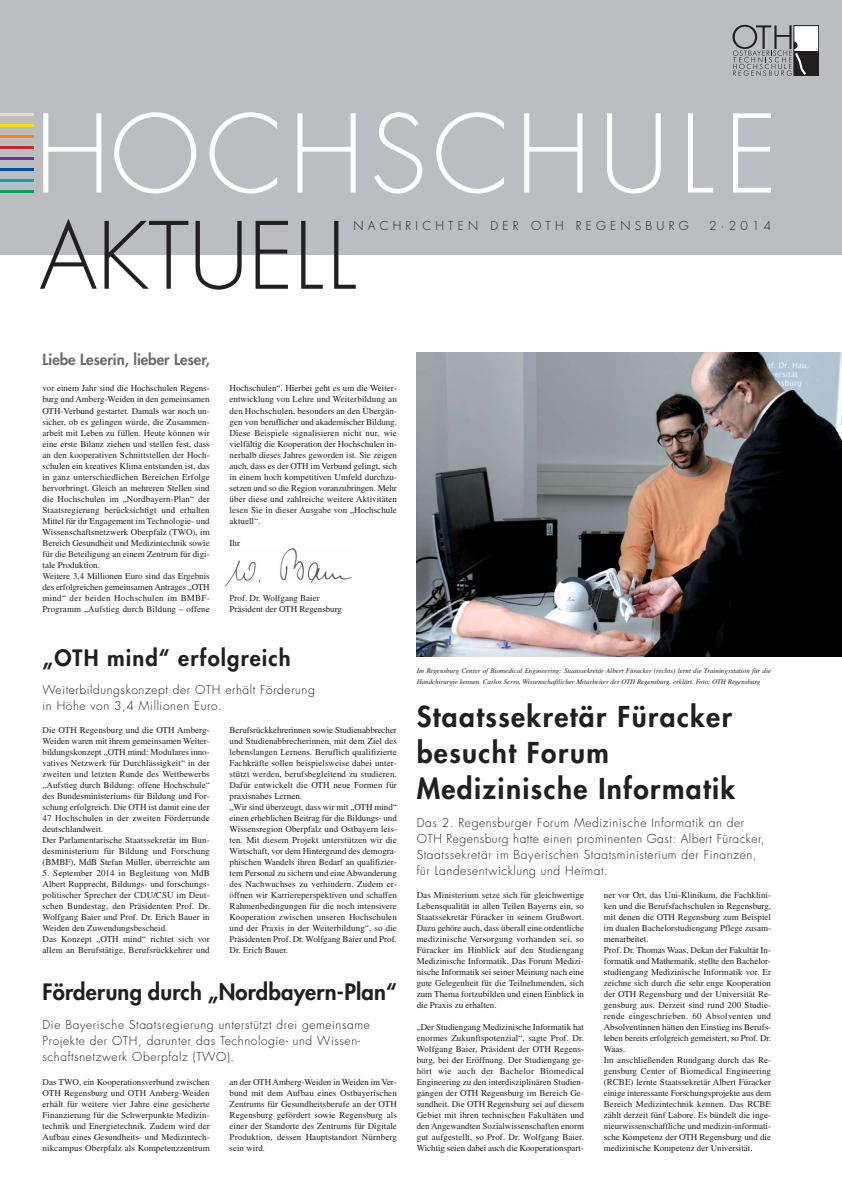
<style>
.page{position:relative;width:842px;height:1191px;background:#fff}
.page>*{position:absolute;margin:0;border:0;box-sizing:border-box;transform-origin:0 0}
.t1{font:300 105px "Futura";letter-spacing:.055em;color:#fff}
.t2{font:300 90px "Futura";color:#231f20}
.t3{font:800 28px/36px "Futura";letter-spacing:.05em;color:#231f20}
.t4{font:800 22px "Futura";letter-spacing:.005em;color:#231f20}
.t5{font:800 22px "Futura";letter-spacing:.05em;color:#231f20}
.t6{font:800 15px "Futura";color:#6d6e70}
.t7{font:300 12px/16px "Futura";letter-spacing:.05em;color:#231f20}
.t8{font:300 12px "Futura";letter-spacing:.35em;color:#231f20}
.t9{font:9px/11px "Times";color:#231f20}
.t10{font:italic 7px/11px "Times";color:#231f20}
</style>
<div class="page">
<img style="left:225px;top:548px;width:127px;height:39px">
<div style="left:0;top:0;width:842px;height:254px;background:#bbbdc0"></div>
<hr style="left:0;top:113px;width:33px;height:3px;background:#e3dbc9">
<hr style="left:0;top:124px;width:33px;height:3px;background:#fd0">
<hr style="left:0;top:135px;width:33px;height:3px;background:#f5821f">
<hr style="left:0;top:146px;width:33px;height:3px;background:#c9252b">
<hr style="left:0;top:157px;width:33px;height:3px;background:#812990">
<hr style="left:0;top:168px;width:33px;height:3px;background:#034ea2">
<hr style="left:0;top:179px;width:33px;height:3px;background:#00aab5">
<hr style="left:0;top:190px;width:33px;height:3px;background:#00a65d">
<img style="left:417px;top:352px;width:425px;height:304px">
<div style="left:794px;top:26px;width:25px;height:25px;background:#fff"></div>
<div style="left:794px;top:25px;width:25px;height:51px;border:1px solid #231f20"></div>
<div style="left:794px;top:51px;width:25px;height:24px;background:#231f20"></div>
<svg style="left:732px;top:25px;width:75px;height:51px"></svg>
<h1 class="t1" style="left:35px;top:106px;width:744px">HOCHSCHULE</h1>
<h3 class="t8" style="left:353px;top:220px;width:337px">NACHRICHTEN DER OTH REGENSBURG</h3>
<h3 class="t7" style="left:709px;top:219px;width:63px">2·2014</h3>
<h2 class="t2" style="left:40px;top:214px;width:318px">AKTUELL</h2>
<h3 class="t6" style="left:43px;top:352px;width:169px">Liebe Leserin, lieber Leser,</h3>
<p class="t9" style="left:43px;top:384px;width:169px">vor einem Jahr sind die Hochschulen Regens&shy;burg und Amberg-Weiden in den gemeinsamen OTH-Verbund gestartet. Damals war noch un&shy;sicher, ob es gelingen würde, die Zusammen - arbeit mit Leben zu füllen. Heute können wir eine erste Bilanz ziehen und stellen fest, dass an den kooperativen Schnittstellen der Hoch&shy;schulen ein kreatives Klima entstanden ist, das in ganz unterschiedlichen Bereichen Erfolge hervorbringt. Gleich an mehreren Stellen sind die Hochschulen im „Nordbayern-Plan“ der Staatsregierung berücksichtigt und erhalten Mittel für ihr Engagement im Technologie- und Wissenschaftsnetzwerk Oberpfalz (TWO), im Bereich Gesundheit und Medizintechnik sowie für die Beteiligung an einem Zentrum für digi&shy;tale Produktion.<br>Weitere 3,4 Millionen Euro sind das Ergebnis des erfolgreichen gemeinsamen Antrages „OTH mind“ der beiden Hochschulen im BMBF-Programm „Aufstieg durch Bildung – offene</p>
<p class="t9" style="left:230px;top:384px;width:169px;text-align:justify">Hochschulen“. Hierbei geht es um die Weiter&shy;entwicklung von Lehre und Weiterbildung an den Hochschulen, besonders an den Übergän&shy;gen von beruflicher und akademischer Bildung.<br>Diese Beispiele signalisieren nicht nur, wie vielfältig die Kooperation der Hochschulen in&shy;nerhalb dieses Jahres geworden ist. Sie zeigen auch, dass es der OTH im Verbund gelingt, sich in einem hoch kompetitiven Umfeld durchzu - setzen und so die Region voranzubringen. Mehr über diese und zahlreiche weitere Aktivitäten lesen Sie in dieser Ausgabe von „Hochschule aktuell“.</p>
<p class="t9" style="left:230px;top:538px;width:12px">Ihr</p>
<p class="t9" style="left:230px;top:593px;width:114px">Prof. Dr. Wolfgang Baier<br>Präsident der OTH Regensburg</p>
<h3 class="t5" style="left:43px;top:647px;width:250px">„OTH mind“ erfolgreich</h3>
<h3 class="t7" style="left:43px;top:683px;width:274px">Weiterbildungskonzept der OTH erhält Förderung in Höhe von 3,4 Millionen Euro.</h3>
<p class="t9" style="left:230px;top:725px;width:169px">Berufsrückkehrerinnen sowie Studienabbrecher und Studienabbrecherinnen, mit dem Ziel des lebenslangen Lernens. Beruflich qualifizierte Fachkräfte sollen beispielsweise dabei unter&shy;stützt werden, berufsbegleitend zu studieren.<br>Dafür entwickelt die OTH neue Formen für praxisnahes Lernen.<br>„Wir sind überzeugt, dass wir mit „OTH mind“ einen erheblichen Beitrag für die Bildungs- und Wissensregion Oberpfalz und Ostbayern leis&shy;ten. Mit diesem Projekt unterstützen wir die Wirtschaft, vor dem Hintergrund des demogra&shy;phischen Wandels ihren Bedarf an qualifizier&shy;tem Personal zu sichern und eine Abwanderung des Nachwuchses zu verhindern. Zudem er - öffnen wir Karriereperspektiven und schaffen Rahmenbedingungen für die noch intensivere Kooperation zwischen unseren Hochschulen und der Praxis in der Weiterbildung“, so die Präsidenten Prof. Dr. Wolfgang Baier und Prof.<br>Dr. Erich Bauer.</p>
<h3 class="t4" style="left:43px;top:981px;width:356px">Förderung durch „Nordbayern-Plan“</h3>
<h3 class="t7" style="left:43px;top:1017px;width:329px">Die Bayerische Staatsregierung unterstützt drei gemeinsame<br>Projekte der OTH, darunter das Technologie- und Wissen&shy;schaftsnetzwerk Oberpfalz (TWO).</h3>
<p class="t9" style="left:230px;top:1077px;width:169px;text-align:justify">an der OTH Amberg-Weiden in Weiden im Ver&shy;bund mit dem Aufbau eines Ostbayerischen Zentrums für Gesundheitsberufe an der OTH Regensburg gefördert sowie Regensburg als einer der Standorte des Zentrums für Digitale Produktion, dessen Hauptstandort Nürnberg sein wird.</p>
<p class="t9" style="left:43px;top:725px;width:169px">Die OTH Regensburg und die OTH Amberg-Weiden waren mit ihrem gemeinsamen Weiter&shy;bildungskonzept „OTH mind: Modulares inno&shy;vatives Netzwerk für Durchlässigkeit“ in der zweiten und letzten Runde des Wettbewerbs „Aufstieg durch Bildung: offene Hochschule“ des Bundesministeriums für Bildung und For&shy;schung erfolgreich. Die OTH ist damit eine der 47 Hochschulen in der zweiten Förderrunde deutschlandweit.<br>Der Parlamentarische Staatssekretär im Bun&shy;desministerium für Bildung und Forschung (BMBF), MdB Stefan Müller, überreichte am</p>
<p class="t9" style="left:43px;top:868px;width:169px">5. September 2014 in Begleitung von MdB Albert Rupprecht, Bildungs- und forschungs&shy;politischer Sprecher der CDU/CSU im Deut&shy;schen Bundestag, den Präsidenten Prof. Dr.<br>Wolfgang Baier und Prof. Dr. Erich Bauer in Weiden den Zuwendungsbescheid.<br>Das Konzept „OTH mind“ richtet sich vor allem an Berufstätige, Berufsrückkehrer und</p>
<p class="t9" style="left:43px;top:1077px;width:169px;text-align:justify">Das TWO, ein Kooperationsverbund zwischen OTH Regensburg und OTH Amberg-Weiden erhält für weitere vier Jahre eine gesicherte Finanzierung für die Schwerpunkte Medizin&shy;technik und Energietechnik. Zudem wird der Aufbau eines Gesundheits- und Medizintech&shy;nikcampus Oberpfalz als Kompetenzzentrum</p>
<p class="t10" style="left:417px;top:665px;width:356px">Im Regensburg Center of Biomedical Engineering: Staats sekretär Albert Füracker (rechts) lernt die Trainingsstation für die<br>Hand chirurgie kennen. Carlos Serra, Wissenschaftlicher Mitarbeiter der OTH Regensburg, erklärt. Foto: OTH Regensburg</p>
<h3 class="t3" style="left:417px;top:701px;width:320px">Staatssekretär Füracker besucht Forum<br>Medizinische Informatik</h3>
<h3 class="t7" style="left:417px;top:815px;width:349px">Das 2. Regensburger Forum Medizinische Informatik an der OTH Regensburg hatte einen prominenten Gast: Albert Füracker, Staatssekretär im Bayerischen Staatsministerium der Finanzen, für Landesentwicklung und Heimat.</h3>
<p class="t9" style="left:417px;top:890px;width:169px;text-align:justify">Das Ministerium setze sich für gleichwertige Lebensqualität in allen Teilen Bayerns ein, so Staatssekretär Füracker in seinem Grußwort.<br>Dazu gehöre auch, dass überall eine ordentliche medizinische Versorgung vorhanden sei, so Füracker im Hinblick auf den Studiengang Medizinische Informatik. Das Forum Medizi&shy;nische Informatik sei seiner Meinung nach eine gute Gelegenheit für die Teilnehmenden, sich zum Thema fortzubilden und einen Einblick in die Praxis zu erhalten.</p>
<p class="t9" style="left:417px;top:1022px;width:169px;text-align:justify">„Der Studiengang Medizinische Informatik hat enormes Zukunftspotenzial“, sagte Prof. Dr.<br>Wolfgang Baier, Präsident der OTH Regens&shy;burg, bei der Eröffnung. Der Studiengang ge&shy;hört wie auch der Bachelor Biomedical Engineering zu den interdisziplinären Studien&shy;gängen der OTH Regensburg im Bereich Ge&shy;sundheit. Die OTH Regensburg sei auf diesem Gebiet mit ihren technischen Fakultäten und den Angewandten Sozialwissenschaften enorm gut aufgestellt, so Prof. Dr. Wolfgang Baier.<br>Wichtig seien dabei auch die Kooperationspart-</p>
<p class="t9" style="left:604px;top:890px;width:169px">ner vor Ort, das Uni-Klinikum, die Fachklini&shy;ken und die Berufsfachschulen in Regensburg, mit denen die OTH Regensburg zum Beispiel im dualen Bachelorstudiengang Pflege zusam&shy;menarbeitet.<br>Prof. Dr. Thomas Waas, Dekan der Fakultät In&shy;formatik und Mathematik, stellte den Bachelor&shy;studiengang Medizinische Informatik vor. Er zeichne sich durch die sehr enge Kooperation der OTH Regensburg und der Universität Re&shy;gensburg aus. Derzeit sind rund 200 Studie&shy;rende eingeschrieben. 60 Absolventen und Absolventinnen hätten den Einstieg ins Berufs&shy;leben bereits erfolgreich gemeistert, so Prof. Dr.<br>Waas.<br>Im anschließenden Rundgang durch das Re&shy;gensburg Center of Biomedical Engineering (RCBE) lernte Staatssekretär Albert Füracker einige interessante Forschungsprojekte aus dem Bereich Medizintechnik kennen. Das RCBE zählt derzeit fünf Labore. Es bündelt die inge&shy;nieurwissenschaftliche und medizin-informati&shy;sche Kompetenz der OTH Regensburg und die medizinische Kompetenz der Universität.</p>
</div>
